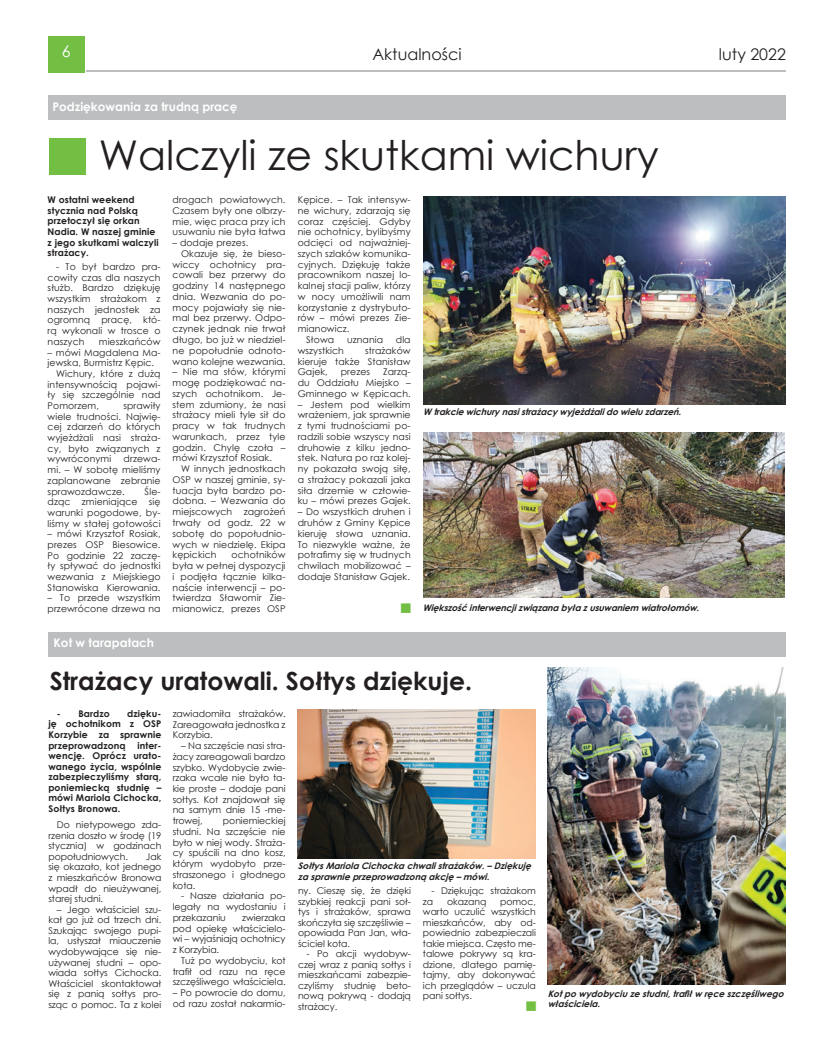
<style>
.page{position:relative;width:820px;height:1049px;background:#fff}
.page>*{position:absolute;margin:0;border:0;box-sizing:border-box;transform-origin:0 0}
.t1{font:41px "Century Gothic";color:#231f20}
.t2{font:700 25px "Century Gothic";color:#231f20}
.t3{font:16px "Century Gothic";color:#231f20}
.t4{font:16px "Century Gothic";color:#fff}
.t5{font:700 12px "Century Gothic";color:#fff}
.t6{font:9.3px/10.7px "Century Gothic";letter-spacing:.01em;color:#231f20;text-align:justify}
.t7{font:700 9.3px/10.6px "Century Gothic";letter-spacing:.01em;color:#231f20;text-align:justify}
.t8{font:italic 700 9px/10.8px "Century Gothic";letter-spacing:-.005em;color:#231f20}
</style>
<div class="page">
<hr style="left:86px;top:70px;width:699px;height:2px;background:#bcbec0">
<div style="left:48px;top:36px;width:36px;height:36px;background:#72bf44"></div>
<img style="left:423px;top:196px;width:362px;height:208px">
<div style="left:49px;top:96px;width:736px;height:24px;background:#bcbec0"></div>
<div style="left:48px;top:632px;width:737px;height:24px;background:#bcbec0"></div>
<div style="left:49px;top:138px;width:36px;height:36px;background:#72bf44"></div>
<img style="left:547px;top:668px;width:238px;height:316px">
<img style="left:298px;top:710px;width:237px;height:148px">
<img style="left:423px;top:432px;width:360px;height:165px">
<h3 class="t4" style="left:62px;top:40px;width:10px">6</h3>
<h3 class="t3" style="left:372px;top:43px;width:91px">Aktualności</h3>
<h3 class="t3" style="left:718px;top:43px;width:68px">luty 2022</h3>
<p class="t5" style="left:53px;top:97px;width:186px">Podziękowania za trudną pracę</p>
<h1 class="t1" style="left:99px;top:127px;width:561px">Walczyli ze skutkami wichury</h1>
<p class="t7" style="left:48px;top:194px;width:112px;text-align:left">W ostatni weekend stycznia nad Polską przetoczył się orkan<br>Nadia. W naszej gminie z jego skutkami walczyli strażacy.</p>
<p class="t6" style="left:48px;top:261px;width:114px;text-indent:9px">- To był bardzo pra&shy;cowity czas dla naszych służb. Bardzo dziękuję wszystkim strażakom z naszych jednostek za ogromną pracę, któ&shy;rą wykonali w trosce o naszych</p>
<p class="t6" style="left:99px;top:336px;width:63px">mieszkańców</p>
<p class="t6" style="left:48px;top:347px;width:114px">– mówi Magdalena Ma-</p>
<p class="t6" style="left:48px;top:357px;width:108px">jewska, Burmistrz Kępic.</p>
<p class="t6" style="left:56px;top:368px;width:106px">Wichury, które z dużą</p>
<p class="t6" style="left:48px;top:379px;width:114px">intensywnością pojawi-</p>
<p class="t6" style="left:48px;top:389px;width:114px">ły się szczególnie nad</p>
<p class="t6" style="left:48px;top:400px;width:53px">Pomorzem,</p>
<p class="t6" style="left:48px;top:400px;width:114px;text-indent:76px">sprawiły wiele trudności. Najwię&shy;cej zdarzeń do których wyjeżdżali nasi straża&shy;cy, było związanych z wywróconymi</p>
<p class="t6" style="left:48px;top:454px;width:114px;text-indent:76px">drzewa&shy;mi. – W sobotę mieliśmy zaplanowane zebranie sprawozdawcze.</p>
<p class="t6" style="left:48px;top:486px;width:114px;text-indent:97px">Śle&shy;dząc zmieniające się warunki pogodowe, by&shy;liśmy w stałej gotowości</p>
<p class="t6" style="left:48px;top:528px;width:114px">– mówi Krzysztof Rosiak, prezes OSP Biesowice.<br>Po godzinie 22 zaczę&shy;ły spływać do jednostki wezwania z Miejskiego Stanowiska Kierowania.</p>
<p class="t6" style="left:48px;top:592px;width:114px">– To przede wszystkim przewrócone drzewa na</p>
<p class="t5" style="left:53px;top:634px;width:102px">Kot w tarapatach</p>
<p class="t6" style="left:172px;top:194px;width:114px">drogach powiatowych.<br>Czasem były one olbrzy&shy;mie, więc praca przy ich usuwaniu nie była łatwa</p>
<p class="t6" style="left:172px;top:237px;width:77px">– dodaje prezes.</p>
<p class="t6" style="left:181px;top:248px;width:106px">Okazuje się, że bieso-</p>
<p class="t6" style="left:172px;top:259px;width:114px">wiccy ochotnicy pra-</p>
<p class="t6" style="left:172px;top:270px;width:114px">cowali bez przerwy do</p>
<p class="t6" style="left:172px;top:280px;width:114px">godziny 14 następnego</p>
<p class="t6" style="left:172px;top:291px;width:114px">dnia. Wezwania do po-</p>
<p class="t6" style="left:172px;top:302px;width:114px">mocy pojawiały się nie-</p>
<p class="t6" style="left:172px;top:313px;width:114px">mal bez przerwy. Odpo-</p>
<p class="t6" style="left:172px;top:323px;width:114px">czynek jednak nie trwał</p>
<p class="t6" style="left:172px;top:334px;width:114px">długo, bo już w niedziel-</p>
<p class="t6" style="left:172px;top:345px;width:114px">ne popołudnie odnoto-</p>
<p class="t6" style="left:172px;top:356px;width:114px">wano kolejne wezwania.</p>
<p class="t6" style="left:172px;top:366px;width:114px">– Nie ma słów, którymi mogę podziękować na&shy;szych ochotnikom. Je&shy;stem zdumiony, że nasi strażacy mieli tyle sił do pracy w tak trudnych warunkach, przez tyle godzin. Chylę czoła – mówi Krzysztof Rosiak.</p>
<p class="t6" style="left:172px;top:463px;width:114px;text-indent:9px">W innych jednostkach OSP w naszej gminie, sy&shy;tuacja była bardzo po&shy;dobna. – Wezwania do miejscowych zagrożeń trwały od godz. 22 w sobotę do popołudnio&shy;wych w niedzielę. Ekipa kępickich</p>
<p class="t6" style="left:172px;top:549px;width:114px;text-indent:59px">ochotników była w pełnej dyspozycji i podjęła łącznie kilka&shy;naście interwencji – po&shy;twierdza Sławomir Zie&shy;mianowicz, prezes OSP</p>
<p class="t6" style="left:297px;top:194px;width:114px">Kępice. – Tak intensyw-</p>
<p class="t6" style="left:297px;top:205px;width:114px">ne wichury, zdarzają się</p>
<p class="t6" style="left:297px;top:216px;width:114px">coraz częściej. Gdyby</p>
<p class="t6" style="left:297px;top:226px;width:114px">nie ochotnicy, bylibyśmy</p>
<p class="t6" style="left:297px;top:237px;width:114px">odcięci od najważniej-</p>
<p class="t6" style="left:297px;top:248px;width:114px">szych szlaków komunika-</p>
<p class="t6" style="left:297px;top:259px;width:114px">cyjnych. Dziękuję także</p>
<p class="t6" style="left:297px;top:270px;width:114px">pracownikom naszej lo-</p>
<p class="t6" style="left:297px;top:280px;width:114px">kalnej stacji paliw, którzy</p>
<p class="t6" style="left:297px;top:291px;width:114px">w nocy umożliwili nam</p>
<p class="t6" style="left:297px;top:302px;width:114px">korzystanie z dystrybuto-</p>
<p class="t6" style="left:297px;top:313px;width:114px">rów – mówi prezes Zie-</p>
<p class="t6" style="left:297px;top:323px;width:53px">mianowicz.</p>
<p class="t6" style="left:306px;top:334px;width:29px">Słowa</p>
<p class="t6" style="left:347px;top:334px;width:38px">uznania</p>
<p class="t6" style="left:396px;top:334px;width:16px">dla</p>
<p class="t6" style="left:297px;top:345px;width:48px">wszystkich</p>
<p class="t6" style="left:297px;top:345px;width:114px;text-indent:67px">strażaków kieruje także Stanisław Gajek,</p>
<p class="t6" style="left:297px;top:366px;width:114px;text-indent:85px">Zarzą&shy;du Oddziału Miejsko – Gminnego w Kępicach.</p>
<p class="t6" style="left:297px;top:399px;width:114px">– Jestem pod wielkim wrażeniem, jak sprawnie z tymi trudnościami po&shy;radzili sobie wszyscy nasi druhowie z kilku jedno&shy;stek. Natura po raz kolej&shy;ny pokazała swoją siłę, a strażacy pokazali jaka siła drzemie w człowie&shy;ku – mówi prezes Gajek.</p>
<p class="t6" style="left:297px;top:506px;width:114px">– Do wszystkich druhen i druhów z Gminy Kępice kieruję słowa uznania.<br>To niezwykle ważne, że potrafimy się w trudnych chwilach mobilizować – dodaje Stanisław Gajek.</p>
<p class="t6" style="left:341px;top:366px;width:31px">prezes</p>
<p class="t8" style="left:423px;top:406px;width:262px">W trakciewichurynasistrażacywyjeżdżalidowieluzdarzeń.</p>
<p class="t8" style="left:422px;top:602px;width:281px">Większośćinterwencjizwiązanabyłazusuwaniem wiatrołomów.</p>
<h2 class="t2" style="left:50px;top:662px;width:424px">Strażacy uratowali. Sołtys dziękuje.</h2>
<p class="t7" style="left:48px;top:708px;width:114px;text-indent:79px">dzięku&shy;ję ochotnikom z OSP Korzybie za sprawnie przeprowadzoną</p>
<p class="t7" style="left:57px;top:708px;width:54px">- Bardzo</p>
<p class="t7" style="left:48px;top:739px;width:114px;text-indent:89px">inter&shy;wencję. Oprócz urato&shy;wanego życia, wspólnie zabezpieczyliśmy starą, poniemiecką studnię – mówi Mariola Cichocka, Sołtys Bronowa.</p>
<p class="t6" style="left:48px;top:819px;width:114px;text-indent:9px">Do nietypowego zda&shy;rzenia doszło w środę (19 stycznia) w godzinach popołudniowych.</p>
<p class="t6" style="left:48px;top:851px;width:114px;text-indent:97px">Jak się okazało, kot jednego z mieszkańców Bronowa wpadł do nieużywanej, starej studni.</p>
<p class="t6" style="left:48px;top:904px;width:114px;text-indent:9px">– Jego właściciel szu&shy;kał go już od trzech dni.<br>Szukając swojego pupi&shy;la, usłyszał miauczenie wydobywające się nie&shy;używanej studni – opo&shy;wiada sołtys Cichocka.<br>Właściciel skontaktował się z panią sołtys pro&shy;sząc o pomoc. Ta z kolei</p>
<p class="t6" style="left:173px;top:708px;width:114px">zawiadomiła strażaków.<br>Zareagowała jednostka z Korzybia.</p>
<p class="t6" style="left:173px;top:740px;width:114px;text-indent:9px">– Na szczęście nasi stra&shy;żacy zareagowali bardzo szybko. Wydobycie zwie&shy;rzaka wcale nie było ta&shy;kie proste – dodaje pani sołtys. Kot znajdował się na samym dnie 15 -me&shy;trowej,</p>
<p class="t6" style="left:173px;top:815px;width:114px;text-indent:50px">poniemieckiej studni. Na szczęście nie było w niej wody. Straża&shy;cy spuścili na dno kosz, którym wydobyto prze&shy;straszonego i głodnego kota.</p>
<p class="t6" style="left:173px;top:890px;width:114px;text-indent:9px">- Nasze działania po&shy;legały na wydostaniu i przekazaniu</p>
<p class="t6" style="left:173px;top:912px;width:114px;text-indent:70px">zwierzaka pod opiekę właścicielo&shy;wi – wyjaśniają ochotnicy z Korzybia.</p>
<p class="t6" style="left:173px;top:955px;width:114px;text-indent:9px">Tuż po wydobyciu, kot trafił od razu na ręce szczęśliwego właściciela.</p>
<p class="t6" style="left:173px;top:987px;width:114px">– Po powrocie do domu, od razu został nakarmio-</p>
<p class="t8" style="left:298px;top:860px;width:238px">SołtysMariolaCichockachwalistrażaków.–Dziękuję zasprawnieprzeprowadzonąakcję–mówi.</p>
<p class="t6" style="left:298px;top:885px;width:114px">ny. Cieszę się, że dzięki szybkiej reakcji pani soł&shy;tys i strażaków, sprawa skończyła się szczęśliwie – opowiada Pan Jan, wła&shy;ściciel kota.</p>
<p class="t6" style="left:298px;top:948px;width:114px;text-indent:9px">- Po akcji wydobyw&shy;czej wraz z panią sołtys i mieszkańcami zabezpie&shy;czyliśmy studnię beto&shy;nową pokrywą - dodają strażacy.</p>
<p class="t6" style="left:423px;top:885px;width:114px;text-indent:9px">- Dziękując strażakom za</p>
<p class="t6" style="left:447px;top:896px;width:41px">okazaną</p>
<p class="t6" style="left:423px;top:896px;width:114px;text-indent:77px">pomoc, warto uczulić wszystkich mieszkańców, aby od&shy;powiednio zabezpieczali takie miejsca. Często me&shy;talowe pokrywy są kra&shy;dzione, dlatego pamię&shy;tajmy, aby dokonywać ich przeglądów – uczula pani sołtys.</p>
<p class="t8" style="left:547px;top:987px;width:241px">Kotpowydobyciuzestudni,trafiłw ręceszczęśliwego właściciela.</p>
</div>
